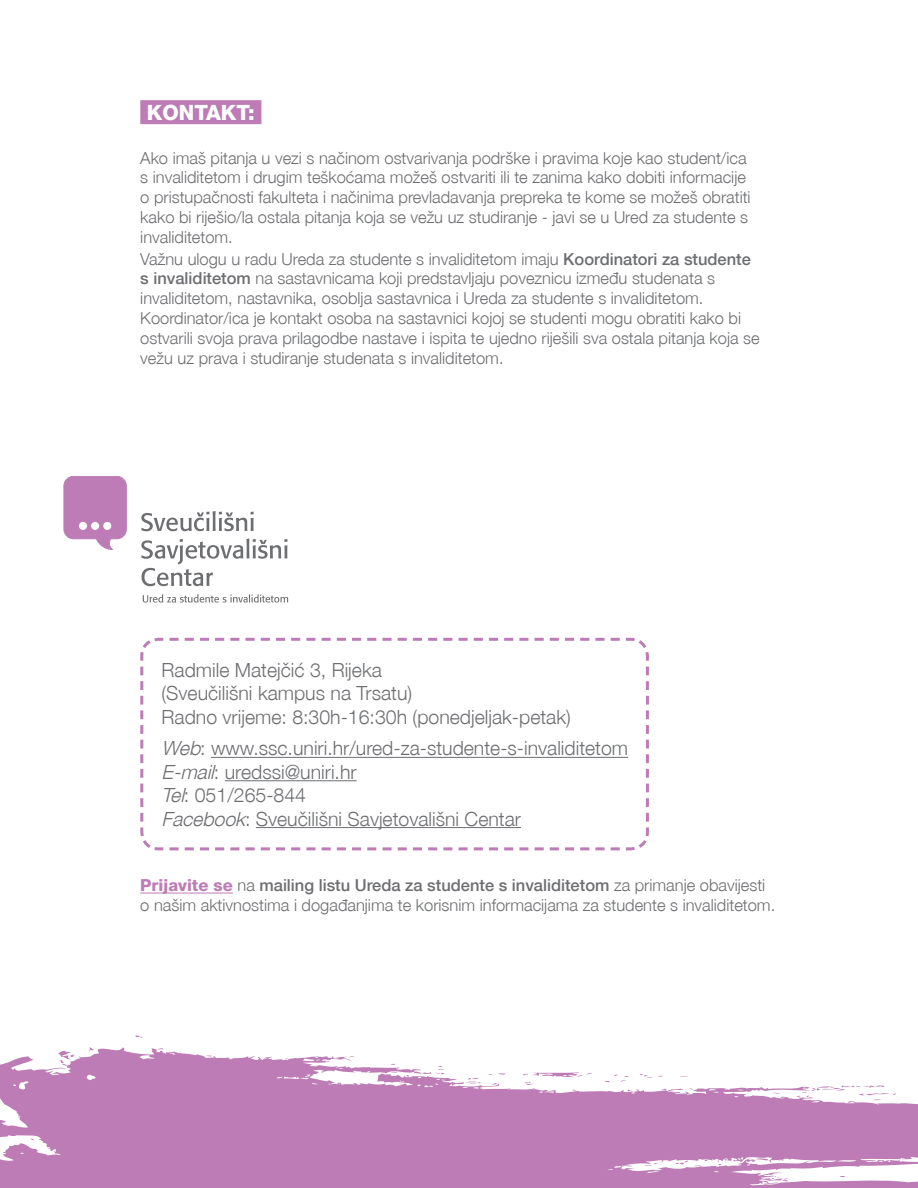
<style>
.page{position:relative;width:918px;height:1188px;background:#fff}
.page>*{position:absolute;margin:0;border:0;box-sizing:border-box;transform-origin:0 0}
.t1{font:800 21px "Helvetica Neue CE";color:#fff}
.t2{font:300 19.5px/23.4px "Helvetica Neue CE";color:#6d6e71}
.t3{font:300 16.5px/19.8px "Helvetica Neue CE";color:#6d6e71}
.s1{font-weight:500}
.s2{font-style:italic}
.s3{font-weight:800;color:#bd7cb5}
</style>
<div class="page">
<svg style="left:0;top:1047px;width:918px;height:141px;fill:#bd7cb5"></svg>
<svg style="left:653px;top:1088px;width:30px;height:4px"></svg>
<svg style="left:797px;top:1085px;width:99px;height:16px"></svg>
<svg style="left:777px;top:1177px;width:15px;height:3px"></svg>
<svg style="left:675px;top:1161px;width:13px;height:4px"></svg>
<svg style="left:644px;top:1163px;width:14px;height:3px"></svg>
<svg style="left:639px;top:1074px;width:24px;height:5px"></svg>
<svg style="left:522px;top:1072px;width:71px;height:19px"></svg>
<svg style="left:498px;top:1073px;width:7px;height:2px"></svg>
<svg style="left:490px;top:1083px;width:7px;height:2px"></svg>
<svg style="left:466px;top:1078px;width:15px;height:6px"></svg>
<svg style="left:423px;top:1066px;width:22px;height:9px"></svg>
<svg style="left:135px;top:1035px;width:7px;height:3px"></svg>
<svg style="left:29px;top:1138px;width:6px;height:2px"></svg>
<svg style="left:140px;top:637px;width:509px;height:214px"></svg>
<div style="left:140px;top:100px;width:121px;height:24px;background:#bd7cb5"></div>
<svg style="left:64px;top:476px;width:63px;height:74px"></svg>
<div style="left:79px;top:522px;width:8px;height:8px;background:#fff;border-radius:50%"></div>
<div style="left:91px;top:522px;width:8px;height:8px;background:#fff;border-radius:50%"></div>
<div style="left:103px;top:522px;width:8px;height:8px;background:#fff;border-radius:50%"></div>
<svg style="left:141px;top:538px;width:146px;height:48px"></svg>
<svg style="left:141px;top:511px;width:113px;height:20px"></svg>
<svg style="left:143px;top:594px;width:145px;height:9px"></svg>
<hr style="left:211px;top:757px;width:417px;height:1px;background:#6d6e71">
<hr style="left:225px;top:780px;width:132px;height:1px;background:#6d6e71">
<hr style="left:256px;top:827px;width:265px;height:1px;background:#6d6e71">
<hr style="left:140px;top:893px;width:93px;height:1px;background:#bd7cb5">
<p class="t1" style="left:147px;top:100px;width:32px">Kont</p>
<p class="t1" style="left:206px;top:100px;width:50px">akt:</p>
<p class="t3" style="left:140px;top:147px;width:612px">Ako imaš pitanja u vezi s načinom ostvarivanja podrške i pravima koje kao student/ica s invaliditetom i drugim teškoćama možeš ostvariti ili te zanima kako dobiti informacije o pristupačnosti fakulteta i načinima prevladavanja prepreka te kome se možeš obratiti kako bi riješio/la ostala pitanja koja se vežu uz studiranje - javi se u Ured za studente s invaliditetom.</p>
<p class="t3" style="left:140px;top:249px;width:621px">Važnu ulogu u radu Ureda za studente s invaliditetom imaju <span class="s1">Koordinatori za studente s invaliditetom</span> na sastavnicama koji predstavljaju poveznicu između studenata s invaliditetom, nastavnika, osoblja sastavnica i Ureda za studente s invaliditetom.<br>Koordinator/ica je kontakt osoba na sastavnici kojoj se studenti mogu obratiti kako bi ostvarili svoja prava prilagodbe nastave i ispita te ujedno riješili sva ostala pitanja koja se vežu uz prava i studiranje studenata s invaliditetom.</p>
<p class="t2" style="left:162px;top:658px;width:411px">Radmile Matejčić 3, Rijeka<br>(Sveučilišni kampus na Trsatu)<br>Radno vrijeme: 8:30h-16:30h (ponedjeljak-petak)</p>
<p class="t2" style="left:162px;top:736px;width:468px"><span class="s2">Web</span>: www.ssc.uniri.hr/ured-za-studente-s-invaliditetom <span class="s2">E-mail</span>: uredssi@uniri.hr<br><span class="s2">Tel</span>: 051/265-844<br><span class="s2">Facebook</span>: Sveučilišni Savjetovališni Centar</p>
<p class="t3" style="left:140px;top:875px;width:637px"><span class="s3">Prijavite se</span> na <span class="s1">mailing listu Ureda za studente s invaliditetom</span> za primanje obavijesti o našim aktivnostima i događanjima te korisnim informacijama za studente s invaliditetom.</p>
</div>
